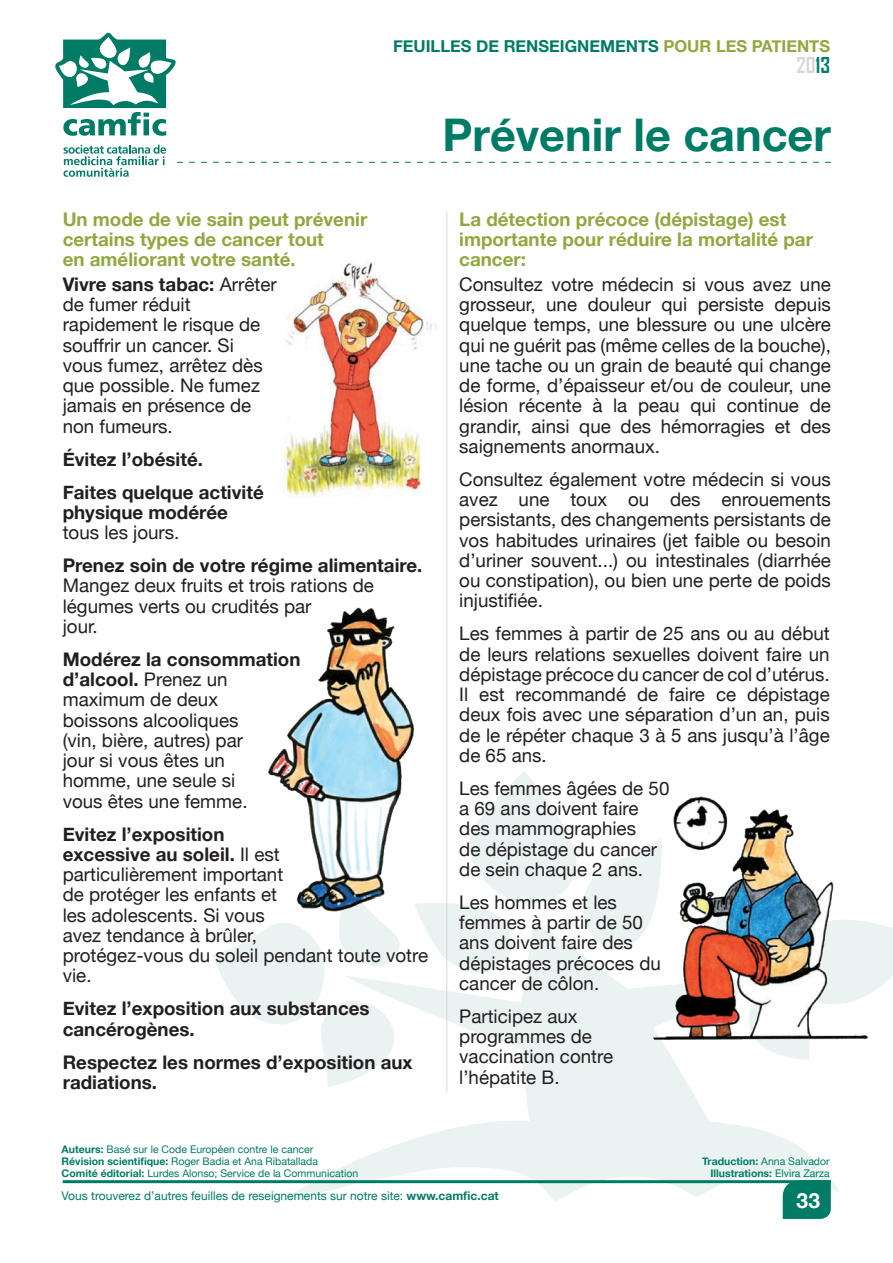
<style>
.page{position:relative;width:893px;height:1263px;background:#fff}
.page>*{position:absolute;margin:0;border:0;box-sizing:border-box;transform-origin:0 0}
.Titulo{font:700 45px "Helvetica Neue";color:#007c66}
.t1{font:700 21px "Agency FB";color:#d7d7d4}
.t2{font:700 21px "Helvetica Neue";color:#fff}
.Galerada{font:18.75px/20.2px "Helvetica Neue";color:#231f20}
.Galerada-2{font:700 18.75px/20.2px "Helvetica Neue";color:#231f20}
.Titulillo{font:700 18.75px/20.2px "Helvetica Neue";color:#90a83d}
.t3{font:700 16.5px "Helvetica Neue";color:#007c66}
.t4{font:12px "Helvetica Neue";color:#007c66}
.t5{font:10.5px "Helvetica Neue";color:#007c66}
.t6{font:700 10.5px "Helvetica Neue";color:#007c66}
.s1{color:#90a83d}
.s2{color:#007c66}
.s3{font-weight:700}
.s4{font-weight:400}
</style>
<div class="page">
<svg style="left:281px;top:979px;width:558px;height:223px;fill:#eaf3f1"></svg>
<svg style="left:212px;top:926px;width:189px;height:161px"></svg>
<svg style="left:424px;top:770px;width:215px;height:209px"></svg>
<svg style="left:715px;top:925px;width:178px;height:135px"></svg>
<svg style="left:64px;top:145px;width:102px;height:32px"></svg>
<svg style="left:55px;top:33px;width:121px;height:103px"></svg>
<svg style="left:177px;top:162px;width:654px;height:1px"></svg>
<hr style="left:63px;top:1180px;width:768px;height:3px;background:#007c66">
<svg style="left:783px;top:1180px;width:48px;height:39px;background:#07806a"></svg>
<hr style="left:446px;top:212px;width:1px;height:880px;background:#d7d7d4">
<img style="left:280px;top:262px;width:156px;height:235px">
<img style="left:268px;top:607px;width:165px;height:319px">
<img style="left:639px;top:796px;width:242px;height:259px">
<p class="t3" style="left:393px;top:33px;width:438px">FEUILLES DE RENSEIGNEMENTS <span class="s1">POUR LES PATIENTS</span></p>
<p class="t1" style="left:796px;top:52px;width:35px">20<span class="s2">13</span></p>
<p class="Titulo" style="left:442px;top:100px;width:390px">Prévenir le cancer</p>
<p class="Titulillo" style="left:63px;top:210px;width:306px">Un mode de vie sain peut prévenir certains types de cancer tout<br>en améliorant votre santé.</p>
<p class="Galerada" style="left:63px;top:275px;width:215px"><span class="s3">Vivre sans tabac:</span> Arrêter de fumer réduit rapidement le risque de souffrir un cancer. Si vous fumez, arrêtez dès que possible. Ne fumez jamais en présence de non fumeurs.</p>
<p class="Galerada-2" style="left:63px;top:449px;width:142px">Évitez l’obésité.</p>
<p class="Galerada-2" style="left:63px;top:482px;width:202px">Faites quelque activité physique modérée <span class="s4">tous les jours.</span></p>
<p class="Galerada" style="left:63px;top:556px;width:361px"><span class="s3">Prenez soin de votre régime alimentaire.<br></span>Mangez deux fruits et trois rations de légumes verts ou crudités par<br>jour.</p>
<p class="Galerada" style="left:63px;top:650px;width:239px"><span class="s3">Modérez la consommation d’alcool.</span> Prenez un maximum de deux<br>boissons alcooliques<br>(vin, bière, autres) par<br>jour si vous êtes un<br>homme, une seule si<br>vous êtes une femme.</p>
<p class="Galerada" style="left:63px;top:825px;width:367px"><span class="s3">Evitez l’exposition<br>excessive au soleil.</span> Il est<br>particulièrement important<br>de protéger les enfants et<br>les adolescents. Si vous<br>avez tendance à brûler,<br>protégez-vous du soleil pendant toute votre vie.</p>
<p class="Galerada-2" style="left:63px;top:999px;width:308px">Evitez l’exposition aux substances cancérogènes.</p>
<p class="Galerada-2" style="left:63px;top:1052px;width:351px">Respectez les normes d’exposition aux radiations.</p>
<p class="t5" style="left:62px;top:1141px;width:253px"><span class="s3">Auteurs:</span> Basé sur le Code Européen contre le cancer</p>
<p class="t5" style="left:62px;top:1153px;width:258px"><span class="s3">Révision scientifique:</span> Roger Badia et Ana Ribatallada</p>
<p class="t5" style="left:62px;top:1165px;width:298px"><span class="s3">Comité éditorial:</span> Lurdes Alonso; Service de la Communication</p>
<p class="Titulillo" style="left:459px;top:210px;width:355px">La détection précoce (dépistage) est importante pour réduire la mortalité par cancer:</p>
<p class="Galerada" style="left:459px;top:275px;width:373px;text-align:justify">Consultez votre médecin si vous avez une grosseur, une douleur qui persiste depuis quelque temps, une blessure ou une ulcère qui ne guérit pas (même celles de la bouche), une tache ou un grain de beauté qui change de forme, d’épaisseur et/ou de couleur, une lésion récente à la peau qui continue de grandir, ainsi que des hémorragies et des saignements anormaux.</p>
<p class="Galerada" style="left:459px;top:470px;width:373px;text-align:justify">Consultez également votre médecin si vous avez une toux ou des enrouements persistants, des changements persistants de vos habitudes urinaires (jet faible ou besoin d’uriner souvent...) ou intestinales (diarrhée ou constipation), ou bien une perte de poids injustifiée.</p>
<p class="Galerada" style="left:459px;top:625px;width:372px;text-align:justify">Les femmes à partir de 25 ans ou au début de leurs relations sexuelles doivent faire un dépistage précoce du cancer de col d’utérus.<br>Il est recommandé de faire ce dépistage deux fois avec une séparation d’un an, puis de le répéter chaque 3 à 5 ans jusqu’à l’âge de 65 ans.</p>
<p class="Galerada" style="left:459px;top:779px;width:212px">Les femmes âgées de 50 a 69 ans doivent faire des mammographies<br>de dépistage du cancer de sein chaque 2 ans.</p>
<p class="Galerada" style="left:459px;top:893px;width:203px">Les hommes et les femmes à partir de 50 ans doivent faire des dépistages précoces du cancer de côlon.</p>
<p class="Galerada" style="left:459px;top:1007px;width:155px">Participez aux programmes de vaccination contre l’hépatite B.</p>
<p class="t5" style="left:702px;top:1153px;width:129px"><span class="s3">Traduction:</span> Anna Salvador</p>
<p class="t6" style="left:710px;top:1165px;width:121px">Illustrations: <span class="s4">Elvira Zarza</span></p>
<p class="t4" style="left:62px;top:1187px;width:439px">Vous trouverez d’autres feuilles de reseignements sur notre site: <span class="s3">www.camfic.cat</span></p>
<p class="t2" style="left:797px;top:1183px;width:25px">33</p>
</div>
